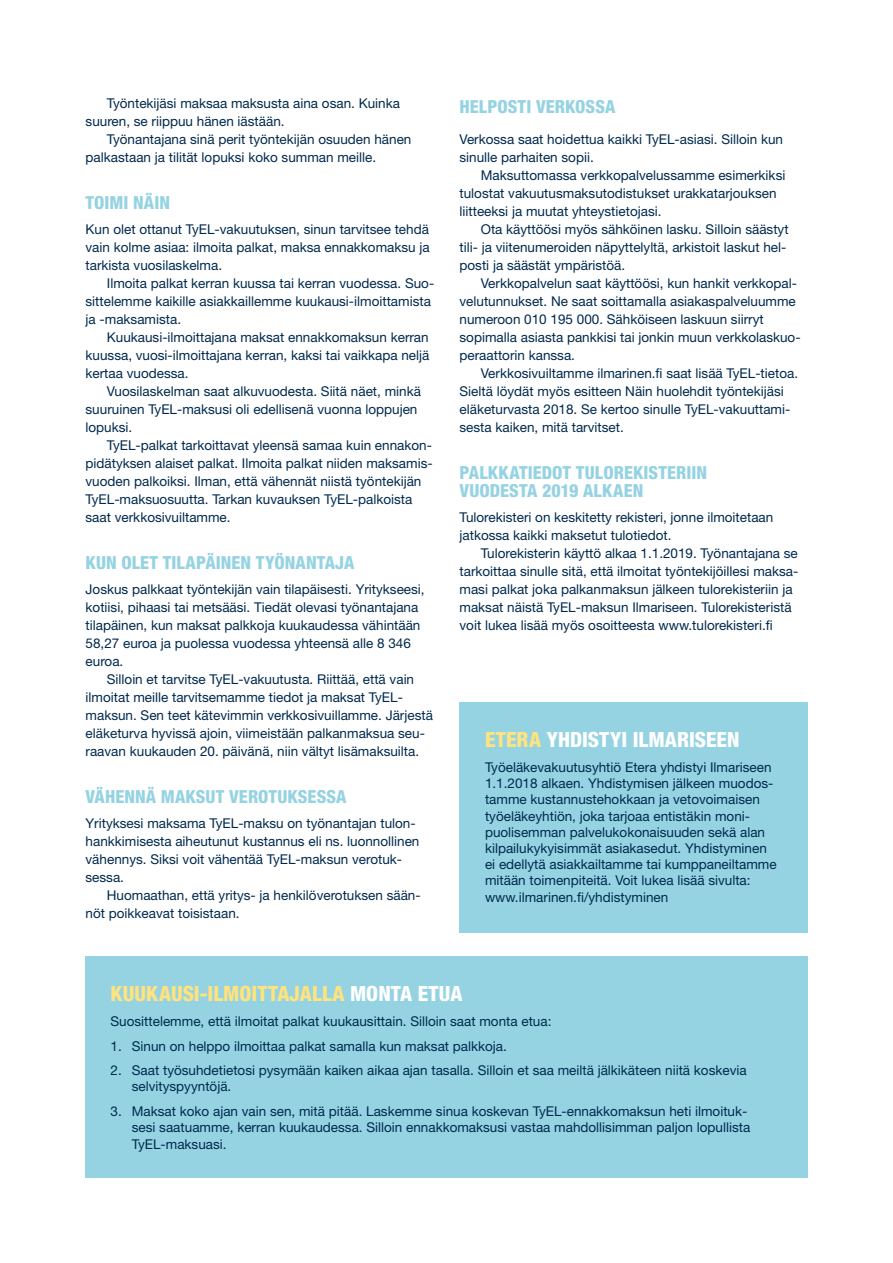
<style>
.page{position:relative;width:893px;height:1263px;background:#fff}
.page>*{position:absolute;margin:0;border:0;box-sizing:border-box;transform-origin:0 0}
.t1{font:800 condensed 21px "Helvetica Neue LT Std";letter-spacing:.005em;color:#ffe37e}
.t2{font:800 condensed 21px "Helvetica Neue LT Std";letter-spacing:.005em;color:#fff}
.t3{font:800 condensed 18px/18px "Helvetica Neue LT Std";letter-spacing:.005em;color:#95d3e2}
.t4{font:13.5px/18px "Helvetica Neue LT Std";color:#00294d}
.s1{color:#ffe37e}
.s2{color:#fff}
</style>
<div class="page">
<div style="left:85px;top:957px;width:723px;height:221px;background:#95d3e2"></div>
<div style="left:459px;top:702px;width:349px;height:230px;background:#95d3e2"></div>
<p class="t4" style="left:86px;top:94px;width:316px;text-indent:21px">Työntekijäsi maksaa maksusta aina osan. Kuinka suuren, se riippuu hänen iästään.</p>
<p class="t4" style="left:86px;top:130px;width:327px;text-indent:21px">Työnantajana sinä perit työntekijän osuuden hänen palkastaan ja tilität lopuksi koko summan meille.</p>
<h2 class="t3" style="left:86px;top:193px;width:86px">TOIMI NÄIN</h2>
<p class="t4" style="left:86px;top:220px;width:346px;text-align:justify">Kun olet ottanut TyEL-vakuutuksen, sinun tarvitsee tehdä vain kolme asiaa: ilmoita palkat, maksa ennakkomaksu ja tarkista vuosilaskelma.</p>
<p class="t4" style="left:86px;top:274px;width:350px;text-indent:21px">Ilmoita palkat kerran kuussa tai kerran vuodessa. Suo&shy;sittelemme kaikille asiakkaillemme kuukausi-ilmoittamista ja -maksamista.</p>
<p class="t4" style="left:86px;top:328px;width:345px;text-align:justify;text-indent:21px">Kuukausi-ilmoittajana maksat ennakkomaksun kerran kuussa, vuosi-ilmoittajana kerran, kaksi tai vaikkapa neljä kertaa vuodessa.</p>
<p class="t4" style="left:86px;top:382px;width:337px;text-indent:21px">Vuosilaskelman saat alkuvuodesta. Siitä näet, minkä suuruinen TyEL-maksusi oli edellisenä vuonna loppujen lopuksi.</p>
<p class="t4" style="left:86px;top:436px;width:349px;text-indent:21px">TyEL-palkat tarkoittavat yleensä samaa kuin ennakon&shy;pidätyksen alaiset palkat. Ilmoita palkat niiden maksamis&shy;vuoden palkoiksi. Ilman, että vähennät niistä työntekijän TyEL-maksuosuutta. Tarkan kuvauksen TyEL-palkoista saat verkkosivuiltamme.</p>
<h2 class="t3" style="left:86px;top:553px;width:270px">KUN OLET TILAPÄINEN TYÖNANTAJA</h2>
<p class="t4" style="left:86px;top:580px;width:341px">Joskus palkkaat työntekijän vain tilapäisesti. Yritykseesi, kotiisi, pihaasi tai metsääsi. Tiedät olevasi työnantajana tilapäinen, kun maksat palkkoja kuukaudessa vähintään 58,27 euroa ja puolessa vuodessa yhteensä alle 8 346 euroa.</p>
<p class="t4" style="left:86px;top:670px;width:349px;text-indent:21px">Silloin et tarvitse TyEL-vakuutusta. Riittää, että vain ilmoitat meille tarvitsemamme tiedot ja maksat TyEL&shy;maksun. Sen teet kätevimmin verkkosivuillamme. Järjestä eläketurva hyvissä ajoin, viimeistään palkanmaksua seu&shy;raavan kuukauden 20. päivänä, niin vältyt lisämaksuilta.</p>
<h2 class="t3" style="left:86px;top:787px;width:262px">VÄHENNÄ MAKSUT VEROTUKSESSA</h2>
<p class="t4" style="left:86px;top:814px;width:335px">Yrityksesi maksama TyEL-maksu on työnantajan tulon&shy;hankkimisesta aiheutunut kustannus eli ns. luonnollinen vähennys. Siksi voit vähentää TyEL-maksun verotuk&shy;sessa.</p>
<p class="t4" style="left:86px;top:886px;width:337px;text-indent:21px">Huomaathan, että yritys- ja henkilöverotuksen sään&shy;nöt poikkeavat toisistaan.</p>
<h2 class="t3" style="left:459px;top:97px;width:157px">HELPOSTI VERKOSSA</h2>
<p class="t4" style="left:459px;top:130px;width:325px">Verkossa saat hoidettua kaikki TyEL-asiasi. Silloin kun sinulle parhaiten sopii.</p>
<p class="t4" style="left:459px;top:166px;width:327px;text-indent:21px">Maksuttomassa verkkopalvelussamme esimerkiksi tulostat vakuutusmaksutodistukset urakkatarjouksen liitteeksi ja muutat yhteystietojasi.</p>
<p class="t4" style="left:459px;top:220px;width:331px;text-indent:21px">Ota käyttöösi myös sähköinen lasku. Silloin säästyt tili- ja viitenumeroiden näpyttelyltä, arkistoit laskut hel&shy;posti ja säästät ympäristöä.</p>
<p class="t4" style="left:459px;top:274px;width:343px;text-indent:21px">Verkkopalvelun saat käyttöösi, kun hankit verkkopal&shy;velutunnukset. Ne saat soittamalla asiakaspalveluumme numeroon 010 195 000. Sähköiseen laskuun siirryt sopimalla asiasta pankkisi tai jonkin muun verkkolaskuo&shy;peraattorin kanssa.</p>
<p class="t4" style="left:459px;top:364px;width:340px;text-indent:21px">Verkkosivuiltamme ilmarinen.fi saat lisää TyEL-tietoa.<br>Sieltä löydät myös esitteen Näin huolehdit työntekijäsi eläketurvasta 2018. Se kertoo sinulle TyEL-vakuuttami&shy;sesta kaiken, mitä tarvitset.</p>
<h2 class="t3" style="left:459px;top:463px;width:249px">PALKKATIEDOT TULOREKISTERIIN<br>VUODESTA 2019 ALKAEN</h2>
<p class="t4" style="left:459px;top:508px;width:315px">Tulorekisteri on keskitetty rekisteri, jonne ilmoitetaan jatkossa kaikki maksetut tulotiedot.</p>
<p class="t4" style="left:459px;top:544px;width:340px;text-indent:21px">Tulorekisterin käyttö alkaa 1.1.2019. Työnantajana se tarkoittaa sinulle sitä, että ilmoitat työntekijöillesi maksa&shy;masi palkat joka palkanmaksun jälkeen tulorekisteriin ja maksat näistä TyEL-maksun Ilmariseen. Tulorekisteristä voit lukea lisää myös osoitteesta www.tulorekisteri.fi</p>
<h1 class="t2" style="left:485px;top:727px;width:256px"><span class="s1">ETERA</span> YHDISTYI ILMARISEEN</h1>
<p class="t4" style="left:485px;top:759px;width:293px;line-height:16.2px">Työeläkevakuutusyhtiö Etera yhdistyi Ilmariseen 1.1.2018 alkaen. Yhdistymisen jälkeen muodos&shy;tamme kustannustehokkaan ja vetovoimaisen työeläkeyhtiön, joka tarjoaa entistäkin moni&shy;puolisemman palvelukokonaisuuden sekä alan kilpailukykyisimmät asiakasedut. Yhdistyminen ei edellytä asiakkailtamme tai kumppaneiltamme mitään toimenpiteitä. Voit lukea lisää sivulta: www.ilmarinen.fi/yhdistyminen</p>
<h1 class="t1" style="left:111px;top:981px;width:353px">KUUKAUSI-ILMOITTAJALLA <span class="s2">MONTA ETUA</span></h1>
<p class="t4" style="left:111px;top:1012px;width:442px">Suosittelemme, että ilmoitat palkat kuukausittain. Silloin saat monta etua:</p>
<p class="t4" style="left:111px;top:1036px;width:398px">1. Sinun on helppo ilmoittaa palkat samalla kun maksat palkkoja.</p>
<p class="t4" style="left:132px;top:1062px;width:616px;line-height:16.2px;text-indent:-21px">2. Saat työsuhdetietosi pysymään kaiken aikaa ajan tasalla. Silloin et saa meiltä jälkikäteen niitä koskevia selvityspyyntöjä.</p>
<p class="t4" style="left:132px;top:1103px;width:620px;line-height:16.2px;text-indent:-21px">3. Maksat koko ajan vain sen, mitä pitää. Laskemme sinua koskevan TyEL-ennakkomaksun heti ilmoituk&shy;sesi saatuamme, kerran kuukaudessa. Silloin ennakkomaksusi vastaa mahdollisimman paljon lopullista<br>TyEL-maksuasi.</p>
</div>
